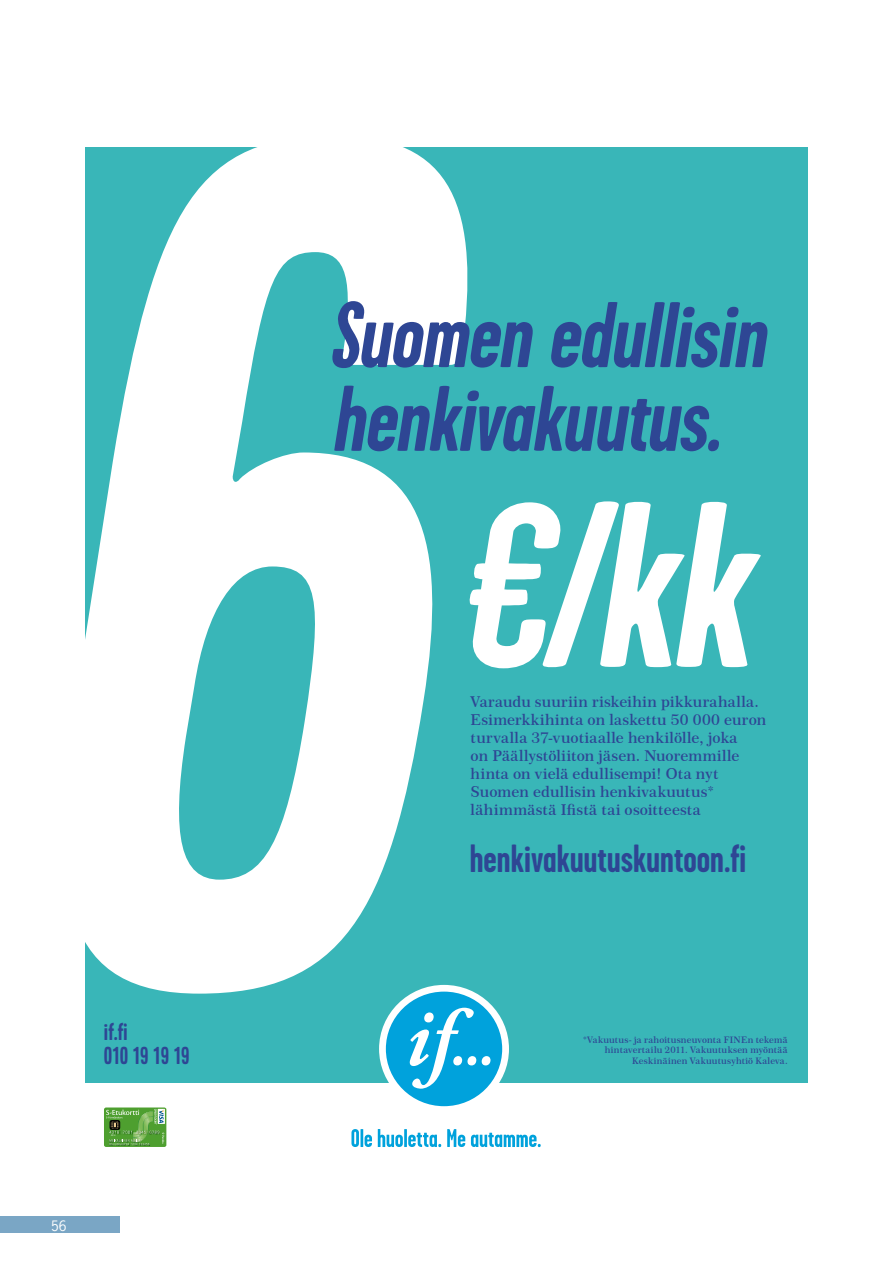
<style>
.page{position:relative;width:893px;height:1263px;background:#fff}
.page>*{position:absolute;margin:0;border:0;box-sizing:border-box;transform-origin:0 0}
.t1{font:italic 700 93px/83.7px "Garage Gothic For If";letter-spacing:-.005em;color:#2e4694}
.t2{font:700 39.3px "Garage Gothic For If";color:#2e4694}
.t3{font:700 24.45px/24.5px "Garage Gothic For If";letter-spacing:.01em;color:#2e4694}
.t4{font:600 15px/18px "Century 751 BT";letter-spacing:.015em;color:#2e4694}
.t5{font:13.5px "News Gothic Std";color:#fff}
.t6{font:600 9px/10.8px "Century 751 BT";letter-spacing:.02em;color:#2e4694;text-align:right}
</style>
<div class="page">
<div style="left:0;top:1217px;width:119px;height:16px;background:#7aa6c5"></div>
<div style="left:85px;top:147px;width:722px;height:936px;background:#39b6b8"></div>
<div style="left:379px;top:985px;width:130px;height:128px;background:#fff;border-radius:50%"></div>
<div style="left:386px;top:991px;width:116px;height:115px;background:#00a2dc;border-radius:50%"></div>
<div style="left:467px;top:1056px;width:9px;height:9px;background:#fff;border-radius:50%"></div>
<div style="left:482px;top:1056px;width:9px;height:9px;background:#fff;border-radius:50%"></div>
<svg style="left:410px;top:1008px;width:64px;height:81px"></svg>
<svg style="left:351px;top:1129px;width:21px;height:18px"></svg>
<svg style="left:378px;top:1129px;width:63px;height:18px"></svg>
<svg style="left:447px;top:1129px;width:18px;height:18px"></svg>
<svg style="left:471px;top:1133px;width:70px;height:14px"></svg>
<svg style="left:104px;top:1107px;width:62px;height:40px;background:#64a44c"></svg>
<svg style="left:481px;top:501px;width:280px;height:167px;fill:#fff"></svg>
<svg style="left:85px;top:147px;width:396px;height:847px;fill:#fff"></svg>
<h3 class="t3" style="left:104px;top:1019px;width:87px">if.fi<br>010 19 19 19</h3>
<p class="t5" style="left:51px;top:1217px;width:17px">56</p>
<h1 class="t1" style="left:328px;top:294px;width:438px">Suomen edullisin henkivakuutus.</h1>
<p class="t4" style="left:471px;top:693px;width:297px">Varaudu suuriin riskeihin pikkurahalla.<br>Esimerkkihinta on laskettu 50 000 euron turvalla 37-vuotiaalle henkilölle, joka<br>on Päällystöliiton jäsen. Nuoremmille hinta on vielä edullisempi! Ota nyt Suomen edullisin henkivakuutus* lähimmästä Ifistä tai osoitteesta</p>
<h2 class="t2" style="left:470px;top:837px;width:278px">henkivakuutuskuntoon.fi</h2>
<p class="t6" style="left:583px;top:1034px;width:206px">*Vakuutus- ja rahoitusneuvonta FINEn tekemä hintavertailu 2011. Vakuutuksen myöntää<br>Keskinäinen Vakuutusyhtiö Kaleva.</p>
</div>
